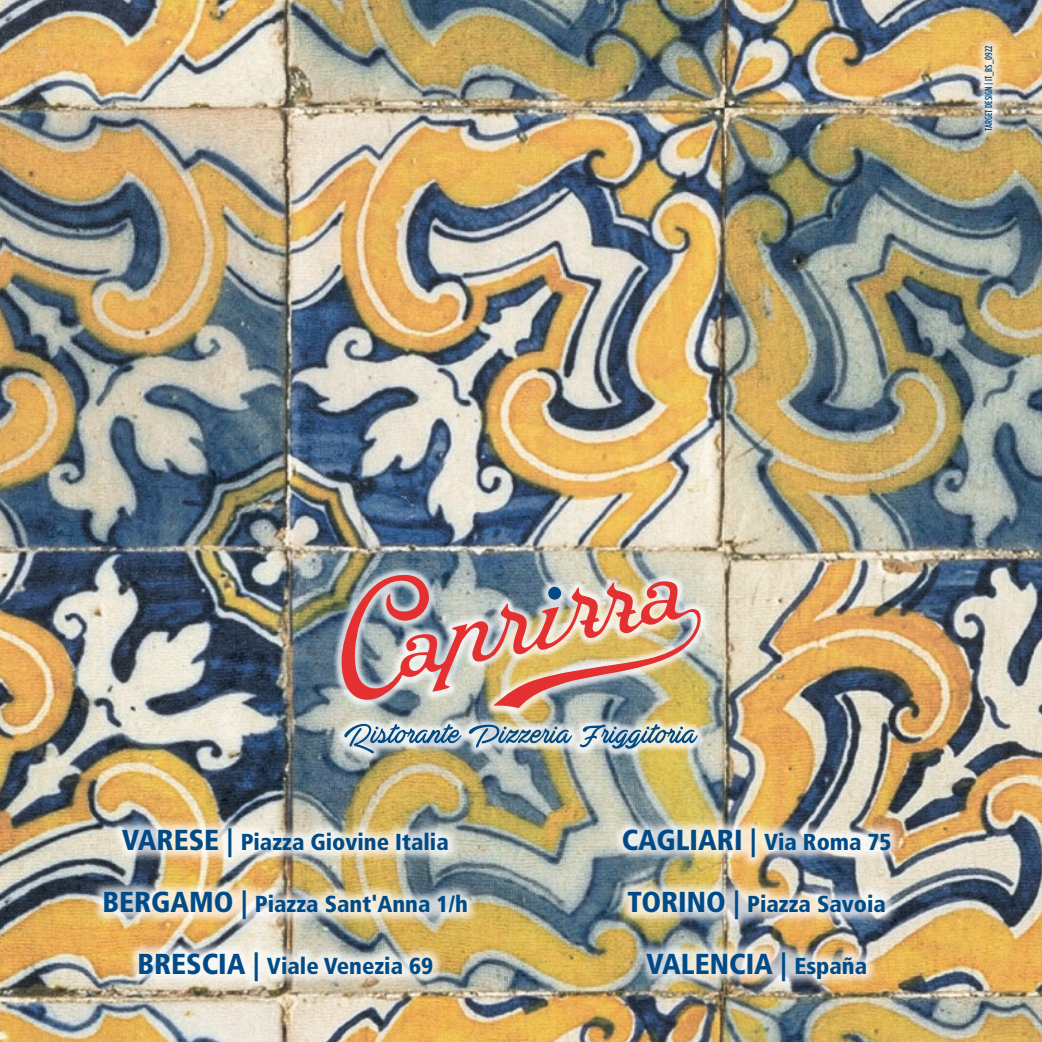
<style>
.page{position:relative;width:1042px;height:1042px;background:#fff}
.page>*{position:absolute;margin:0;border:0;box-sizing:border-box;transform-origin:0 0}
.t1{font:900 condensed 28.88px "Frutiger LT Std";color:#004b87}
.t2{font:900 condensed 23.1px "Frutiger LT Std";color:#004b87}
.t3{font:500 10.15px "Gotham Condensed";color:#004b87}
.s1{font-size:28.88px}
.s2{font-size:23.1px}
</style>
<div class="page">
<img style="left:0;top:0;width:1042px;height:1042px">
<div style="left:974px;top:35px;width:31px;height:106px;background:#fff;opacity:.75"></div>
<div style="left:92px;top:816px;width:387px;height:177px;background:#fff;opacity:.75"></div>
<div style="left:610px;top:816px;width:292px;height:177px;background:#fff;opacity:.75"></div>
<div style="left:332px;top:566px;width:377px;height:196px;background:#fff;opacity:.75"></div>
<img style="left:341px;top:574px;width:359px;height:134px">
<div style="left:548px;top:587px;width:13px;height:13px;background:#004b87;border-radius:50%"></div>
<svg style="left:344px;top:724px;width:117px;height:29px;background:#9db2bc"></svg>
<svg style="left:469px;top:724px;width:103px;height:23px;background:#9eb4c0"></svg>
<svg style="left:580px;top:724px;width:118px;height:25px;background:#a0b5bc"></svg>
<p class="t3" style="left:982px;top:131px;width:87px;rotate:-90deg">TARGET DESIGN | IT_BS_0922</p>
<p class="t2" style="left:122px;top:828px;width:328px"><span class="s1">VARESE |</span> Piazza Giovine Italia</p>
<p class="t2" style="left:102px;top:890px;width:367px"><span class="s1">BERGAMO |</span> Piazza Sant'Anna 1/h</p>
<p class="t2" style="left:137px;top:951px;width:297px"><span class="s1">BRESCIA |</span> Viale Venezia 69</p>
<p class="t1" style="left:622px;top:823px;width:271px">CAGLIARI | <span class="s2">Via Roma 75</span></p>
<p class="t2" style="left:627px;top:890px;width:260px"><span class="s1">TORINO |</span> Piazza Savoia</p>
<p class="t1" style="left:646px;top:946px;width:222px">VALENCIA | <span class="s2">España</span></p>
</div>
